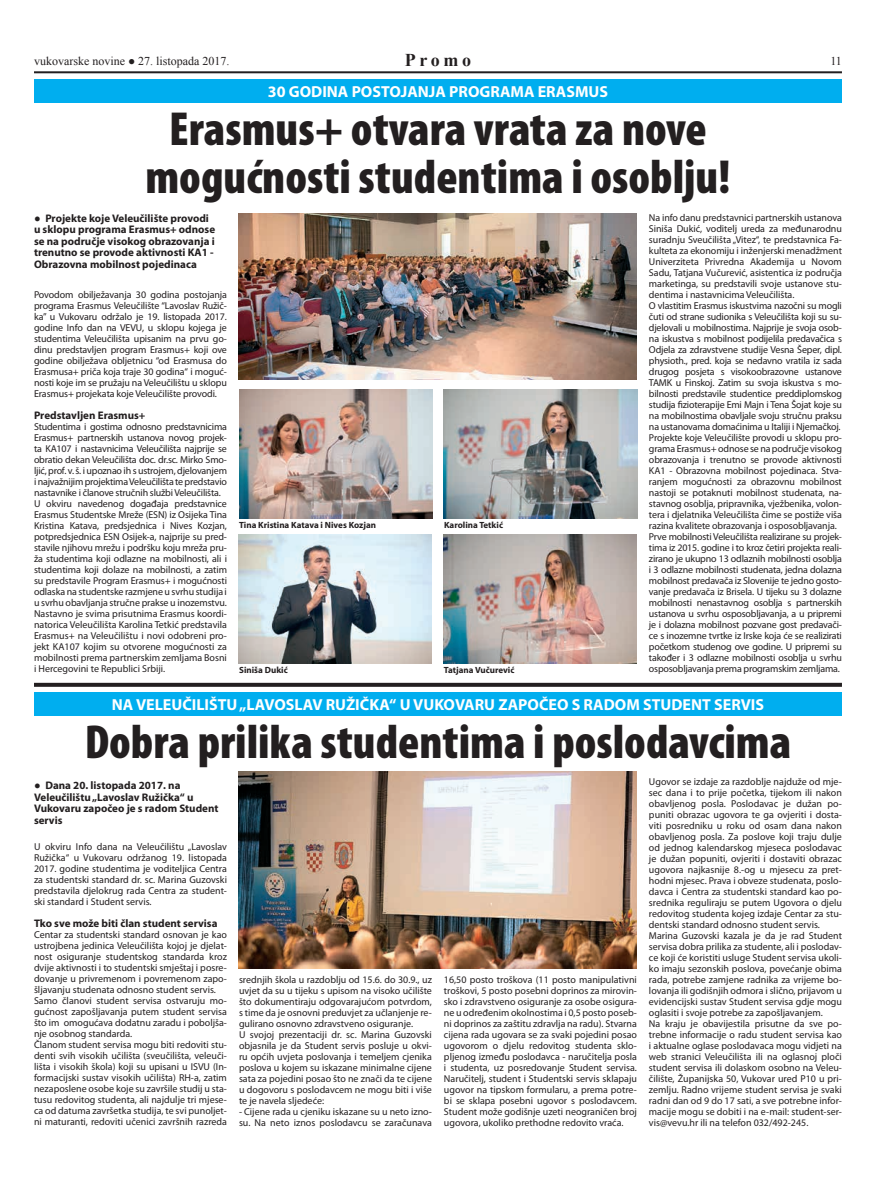
<style>
.page{position:relative;width:893px;height:1191px;background:#fff}
.page>*{position:absolute;margin:0;border:0;box-sizing:border-box;transform-origin:0 0}
.t1{font:900 condensed 48px/48px "Myriad Pro";color:#231f20;text-align:center}
.t2{font:700 18px "Times New Roman";letter-spacing:.2em;color:#231f20}
.t3{font:700 16px "Myriad Pro";color:#fff}
.t4{font:12px "Times New Roman";color:#231f20}
.t5{font:700 11px/11.5px "Myriad Pro";color:#231f20}
.t6{font:10px/11px "Myriad Pro";letter-spacing:-.005em;color:#231f20}
.t7{font:700 9px "Myriad Pro";color:#231f20}
.s1{font-family:"Times New Roman";font-weight:400}
</style>
<div class="page">
<hr style="left:34px;top:71px;width:808px;height:2px;background:#231f20">
<div style="left:34px;top:692px;width:808px;height:23px;background:#00aeef"></div>
<img style="left:239px;top:213px;width:398px;height:167px">
<img style="left:444px;top:390px;width:193px;height:128px">
<img style="left:444px;top:534px;width:193px;height:129px">
<img style="left:239px;top:390px;width:193px;height:128px">
<img style="left:239px;top:534px;width:193px;height:129px">
<img style="left:239px;top:771px;width:398px;height:197px">
<svg style="left:34px;top:683px;width:808px;height:4px;background:#2c2829"></svg>
<div style="left:34px;top:79px;width:808px;height:24px;background:#00aeef"></div>
<p class="t4" style="left:34px;top:53px;width:197px">vukovarske novine ● 27. listopada 2017.</p>
<h2 class="t2" style="left:405px;top:47px;width:68px">Promo</h2>
<p class="t4" style="left:830px;top:53px;width:13px">11</p>
<h3 class="t3" style="left:268px;top:81px;width:342px">30 GODINA POSTOJANJA PROGRAMA ERASMUS</h3>
<h1 class="t1" style="left:145px;top:103px;width:587px">Erasmus+ otvara vrata za nove mogućnosti studentima i osoblju!</h1>
<p class="t5" style="left:34px;top:212px;width:183px"><span class="s1">●</span> Projekte koje Veleučilište provodi u sklopu programa Erasmus+ odnose se na područje visokog obrazovanja i trenutno se provode aktivnosti KA1 - Obrazovna mobilnost pojedinaca</p>
<p class="t6" style="left:34px;top:289px;width:194px;text-align:justify">Povodom obilježavanja 30 godina postojanja programa Erasmus Veleučilište “Lavoslav Ružič&shy;ka” u Vukovaru održalo je 19. listopada 2017. godine Info dan na VEVU, u sklopu kojega je studentima Veleučilišta upisanim na prvu go&shy;dinu predstavljen program Erasmus+ koji ove godine obilježava obljetnicu “od Erasmusa do Erasmusa+ priča koja traje 30 godina“ i moguć&shy;nosti koje im se pružaju na Veleučilištu u sklopu Erasmus+ projekata koje Veleučilište provodi.</p>
<p class="t5" style="left:34px;top:409px;width:113px">Predstavljen Erasmus+</p>
<p class="t6" style="left:34px;top:421px;width:194px">Studentima i gostima odnosno predstavnicima Erasmus+ partnerskih ustanova novog projek&shy;ta KA107 i nastavnicima Veleučilišta najprije se obratio dekan Veleučilišta doc. dr.sc. Mirko Smo&shy;ljić, prof. v. š. i upoznao ih s ustrojem, djelovanjem i najvažnijim projektima Veleučilišta te predstavio nastavnike i članove stručnih službi Veleučilišta.<br>U okviru navedenog događaja predstavnice Erasmus Studentske Mreže (ESN) iz Osijeka Tina Kristina Katava, predsjednica i Nives Kozjan, potpredsjednica ESN Osijek-a, najprije su pred&shy;stavile njihovu mrežu i podršku koju mreža pru&shy;ža studentima koji odlazne na mobilnosti, ali i studentima koji dolaze na mobilnosti, a zatim su predstavile Program Erasmus+ i mogućnosti odlaska na studentske razmjene u svrhu studija i u svrhu obavljanja stručne prakse u inozemstvu.<br>Nastavno je svima prisutnima Erasmus koordi&shy;natorica Veleučilišta Karolina Tetkić predstavila Erasmus+ na Veleučilištu i novi odobreni pro&shy;jekt KA107 kojim su otvorene mogućnosti za mobilnosti prema partnerskim zemljama Bosni i Hercegovini te Republici Srbiji.</p>
<p class="t7" style="left:239px;top:519px;width:138px">Tina Kristina Katava i Nives Kozjan</p>
<p class="t7" style="left:444px;top:519px;width:61px">Karolina Tetkić</p>
<p class="t7" style="left:239px;top:664px;width:50px">Siniša Dukić</p>
<p class="t7" style="left:444px;top:664px;width:72px">Tatjana Vučurević</p>
<p class="t6" style="left:649px;top:212px;width:194px">Na info danu predstavnici partnerskih ustanova Siniša Dukić, voditelj ureda za međunarodnu suradnju Sveučilišta „Vitez“, te predstavnica Fa&shy;kulteta za ekonomiju i inženjerski menadžment Univerziteta Privredna Akademija u Novom Sadu, Tatjana Vučurević, asistentica iz područja marketinga, su predstavili svoje ustanove stu&shy;dentima i nastavnicima Veleučilišta.<br>O vlastitim Erasmus iskustvima nazočni su mogli čuti od strane sudionika s Veleučilišta koji su su&shy;djelovali u mobilnostima. Najprije je svoja osob&shy;na iskustva s mobilnost podijelila predavačica s Odjela za zdravstvene studije Vesna Šeper, dipl. physioth., pred. koja se nedavno vratila iz sada drugog posjeta s visokoobrazovne ustanove TAMK u Finskoj. Zatim su svoja iskustva s mo&shy;bilnosti predstavile studentice preddiplomskog studija fizioterapije Emi Majn i Tena Šojat koje su na mobilnostima obavljale svoju stručnu praksu na ustanovama domaćinima u Italiji i Njemačkoj.<br>Projekte koje Veleučilište provodi u sklopu pro&shy;grama Erasmus+ odnose se na područje visokog obrazovanja i trenutno se provode aktivnosti KA1 - Obrazovna mobilnost pojedinaca. Stva&shy;ranjem mogućnosti za obrazovnu mobilnost nastoji se potaknuti mobilnost studenata, na&shy;stavnog osoblja, pripravnika, vježbenika, volon&shy;tera i djelatnika Veleučilišta čime se postiže viša razina kvalitete obrazovanja i osposobljavanja.<br>Prve mobilnosti Veleučilišta realizirane su projek&shy;tima iz 2015. godine i to kroz četiri projekta reali&shy;zirano je ukupno 13 odlaznih mobilnosti osoblja i 3 odlazne mobilnosti studenata, jedna dolazna mobilnost predavača iz Slovenije te jedno gosto&shy;vanje predavača iz Brisela. U tijeku su 3 dolazne mobilnosti nenastavnog osoblja s partnerskih ustanova u svrhu osposobljavanja, a u pripremi je i dolazna mobilnost pozvane gost predavači&shy;ce s inozemne tvrtke iz Irske koja će se realizirati početkom studenog ove godine. U pripremi su također i 3 odlazne mobilnosti osoblja u svrhu osposobljavanja prema programskim zemljama.</p>
<h3 class="t3" style="left:112px;top:694px;width:654px">NA VELEUČILIŠTU „LAVOSLAV RUŽIČKA“ U VUKOVARU ZAPOČEO S RADOM STUDENT SERVIS</h3>
<h1 class="t1" style="left:85px;top:716px;width:708px">Dobra prilika studentima i poslodavcima</h1>
<p class="t5" style="left:34px;top:779px;width:186px"><span class="s1">●</span> Dana 20. listopada 2017. na<br>Veleučilištu „Lavoslav Ružička“ u<br>Vukovaru započeo je s radom Student servis</p>
<p class="t6" style="left:34px;top:841px;width:194px;text-align:justify">U okviru Info dana na Veleučilištu „Lavoslav Ružička“ u Vukovaru održanog 19. listopada 2017. godine studentima je voditeljica Centra za studentski standard dr. sc. Marina Guzovski predstavila djelokrug rada Centra za student&shy;ski standard i Student servis.</p>
<p class="t5" style="left:34px;top:917px;width:185px">Tko sve može biti član student servisa</p>
<p class="t6" style="left:34px;top:929px;width:194px">Centar za studentski standard osnovan je kao ustrojbena jedinica Veleučilišta kojoj je djelat&shy;nost osiguranje studentskog standarda kroz dvije aktivnosti i to studentski smještaj i posre&shy;dovanje u privremenom i povremenom zapo&shy;šljavanju studenata odnosno student servis.<br>Samo članovi student servisa ostvaruju mo&shy;gućnost zapošljavanja putem student servisa što im omogućava dodatnu zaradu i poboljša&shy;nje osobnog standarda.<br>Članom student servisa mogu biti redoviti stu&shy;denti svih visokih učilišta (sveučilišta, veleuči&shy;lišta i visokih škola) koji su upisani u ISVU (In&shy;formacijski sustav visokih učilišta) RH-a, zatim nezaposlene osobe koje su završile studij u sta&shy;tusu redovitog studenta, ali najdulje tri mjese&shy;ca od datuma završetka studija, te svi punoljet&shy;ni maturanti, redoviti učenici završnih razreda</p>
<p class="t6" style="left:239px;top:973px;width:194px">srednjih škola u razdoblju od 15.6. do 30.9., uz uvjet da su u tijeku s upisom na visoko učilište što dokumentiraju odgovarajućom potvrdom, s time da je osnovni preduvjet za učlanjenje re&shy;gulirano osnovno zdravstveno osiguranje.<br>U svojoj prezentaciji dr. sc. Marina Guzovski objasnila je da Student servis posluje u okvi&shy;ru općih uvjeta poslovanja i temeljem cjenika poslova u kojem su iskazane minimalne cijene sata za pojedini posao što ne znači da te cijene u dogovoru s poslodavcem ne mogu biti i više te je navela sljedeće:</p>
<p class="t6" style="left:239px;top:1105px;width:194px">- Cijene rada u cjeniku iskazane su u neto izno&shy;su. Na neto iznos poslodavcu se zaračunava</p>
<p class="t6" style="left:444px;top:973px;width:194px;text-align:justify">16,50 posto troškova (11 posto manipulativni troškovi, 5 posto posebni doprinos za mirovin&shy;sko i zdravstveno osiguranje za osobe osigura&shy;ne u određenim okolnostima i 0,5 posto poseb&shy;ni doprinos za zaštitu zdravlja na radu). Stvarna cijena rada ugovara se za svaki pojedini posao ugovorom o djelu redovitog studenta sklo&shy;pljenog između poslodavca - naručitelja posla i studenta, uz posredovanje Student servisa.<br>Naručitelj, student i Studentski servis sklapaju ugovor na tipskom formularu, a prema potre&shy;bi se sklapa posebni ugovor s poslodavcem.<br>Student može godišnje uzeti neograničen broj ugovora, ukoliko prethodne redovito vraća.</p>
<p class="t6" style="left:649px;top:775px;width:194px">Ugovor se izdaje za razdoblje najduže od mje&shy;sec dana i to prije početka, tijekom ili nakon obavljenog posla. Poslodavac je dužan po&shy;puniti obrazac ugovora te ga ovjeriti i dosta&shy;viti posredniku u roku od osam dana nakon obavljenog posla. Za poslove koji traju dulje od jednog kalendarskog mjeseca poslodavac je dužan popuniti, ovjeriti i dostaviti obrazac ugovora najkasnije 8.-og u mjesecu za pret&shy;hodni mjesec. Prava i obveze studenata, poslo&shy;davca i Centra za studentski standard kao po&shy;srednika reguliraju se putem Ugovora o djelu redovitog studenta kojeg izdaje Centar za stu&shy;dentski standard odnosno student servis.<br>Marina Guzovski kazala je da je rad Student servisa dobra prilika za studente, ali i poslodav&shy;ce koji će koristiti usluge Student servisa ukoli&shy;ko imaju sezonskih poslova, povećanje obima rada, potrebe zamjene radnika za vrijeme bo&shy;lovanja ili godišnjih odmora i slično, prijavom u evidencijski sustav Student servisa gdje mogu oglasiti i svoje potrebe za zapošljavanjem.<br>Na kraju je obavijestila prisutne da sve po&shy;trebne informacije o radu student servisa kao i aktualne oglase poslodavaca mogu vidjeti na web stranici Veleučilišta ili na oglasnoj ploči student servisa ili dolaskom osobno na Veleu&shy;čilište, Županijska 50, Vukovar ured P10 u pri&shy;zemlju. Radno vrijeme student servisa je svaki radni dan od 9 do 17 sati, a sve potrebne infor&shy;macije mogu se dobiti i na e-mail: student-ser&shy;vis@vevu.hr ili na telefon 032/492-245.</p>
</div>
